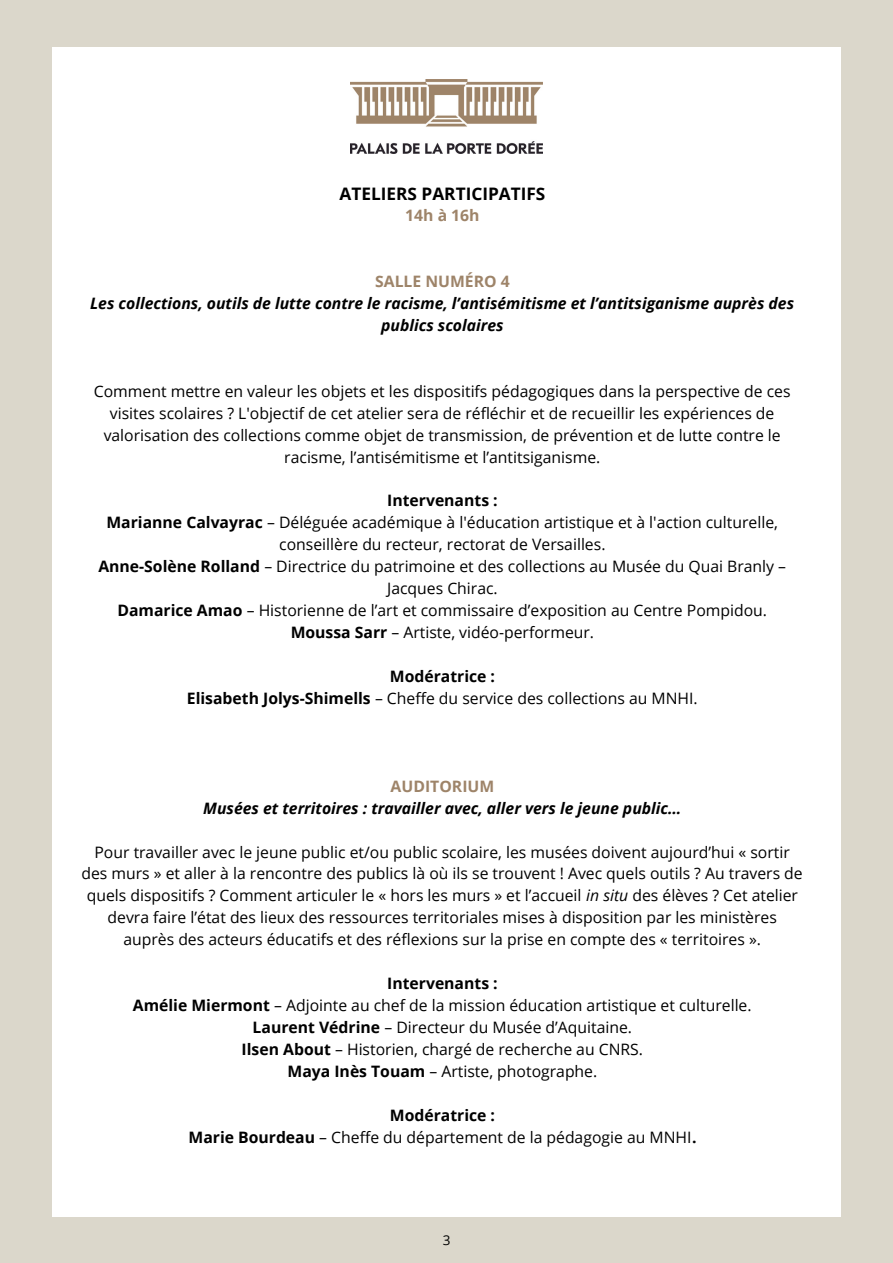
<style>
.page{position:relative;width:893px;height:1263px;background:#dbd7cb}
.page>*{position:absolute;margin:0;border:0;box-sizing:border-box;transform-origin:0 0}
.t1{font:700 17.25px "Open Sans";color:#000}
.t2{font:15.75px/21.9px "Open Sans";color:#000;text-align:center}
.t3{font:italic 700 15.75px/21.9px "Open Sans";color:#000;text-align:center}
.t4{font:700 15.75px "Open Sans";color:#000}
.t5{font:700 15.75px "Open Sans";color:#9e8469}
.t6{font:13.5px "Open Sans";color:#000}
.s1{font-style:normal;color:#9e8469}
.s2{font-weight:700}
.s3{font-style:italic}
</style>
<div class="page">
<div style="left:52px;top:47px;width:788px;height:1169px;background:#fff"></div>
<img style="left:351px;top:79px;width:191px;height:74px">
<p class="t1" style="left:339px;top:181px;width:207px">ATELIERS PARTICIPATIFS</p>
<p class="t5" style="left:405px;top:204px;width:76px">14h à 16h</p>
<h1 class="t3" style="left:90px;top:270px;width:705px"><span class="s1">SALLE NUMÉRO 4<br></span>Les collections, outils de lutte contre le racisme, l’antisémitisme et l’antitsiganisme auprès des publics scolaires</h1>
<h1 class="t2" style="left:94px;top:380px;width:698px">Comment mettre en valeur les objets et les dispositifs pédagogiques dans la perspective de ces visites scolaires ? L'objectif de cet atelier sera de réfléchir et de recueillir les expériences de valorisation des collections comme objet de transmission, de prévention et de lutte contre le racisme, l’antisémitisme et l’antitsiganisme.</h1>
<p class="t4" style="left:387px;top:490px;width:112px">Intervenants :</p>
<p class="t2" style="left:106px;top:511px;width:673px"><span class="s2">Marianne Calvayrac</span> – Déléguée académique à l'éducation artistique et à l'action culturelle, conseillère du recteur, rectorat de Versailles.</p>
<p class="t2" style="left:98px;top:555px;width:689px"><span class="s2">Anne-Solène Rolland</span> – Directrice du patrimoine et des collections au Musée du Quai Branly –<br>Jacques Chirac.</p>
<p class="t2" style="left:117px;top:599px;width:651px"><span class="s2">Damarice Amao</span> – Historienne de l’art et commissaire d’exposition au Centre Pompidou.</p>
<p class="t2" style="left:291px;top:621px;width:305px"><span class="s2">Moussa Sarr</span> – Artiste, vidéo-performeur.</p>
<p class="t4" style="left:390px;top:665px;width:107px">Modératrice :</p>
<p class="t2" style="left:187px;top:687px;width:512px"><span class="s2">Elisabeth Jolys-Shimells</span> – Cheffe du service des collections au MNHI.</p>
<p class="t3" style="left:203px;top:775px;width:479px"><span class="s1">AUDITORIUM<br></span>Musées et territoires : travailler avec, aller vers le jeune public…</p>
<h1 class="t2" style="left:81px;top:840px;width:723px">Pour travailler avec le jeune public et/ou public scolaire, les musées doivent aujourd’hui « sortir des murs » et aller à la rencontre des publics là où ils se trouvent ! Avec quels outils ? Au travers de quels dispositifs ? Comment articuler le « hors les murs » et l’accueil <span class="s3">in situ</span> des élèves ? Cet atelier devra faire l’état des lieux des ressources territoriales mises à disposition par les ministères auprès des acteurs éducatifs et des réflexions sur la prise en compte des « territoires ».</h1>
<p class="t4" style="left:387px;top:972px;width:112px">Intervenants :</p>
<p class="t2" style="left:133px;top:994px;width:620px"><span class="s2">Amélie Miermont</span> – Adjointe au chef de la mission éducation artistique et culturelle.</p>
<p class="t2" style="left:253px;top:1016px;width:381px"><span class="s2">Laurent Védrine</span> – Directeur du Musée d’Aquitaine.</p>
<p class="t2" style="left:242px;top:1038px;width:403px"><span class="s2">Ilsen About</span> – Historien, chargé de recherche au CNRS.</p>
<p class="t2" style="left:287px;top:1060px;width:311px"><span class="s2">Maya Inès Touam</span> – Artiste, photographe.</p>
<p class="t4" style="left:390px;top:1104px;width:107px">Modératrice :</p>
<p class="t2" style="left:188px;top:1126px;width:509px"><span class="s2">Marie Bourdeau</span> – Cheffe du département de la pédagogie au MNHI<span class="s2">.</span></p>
<p class="t6" style="left:443px;top:1230px;width:9px">3</p>
</div>
